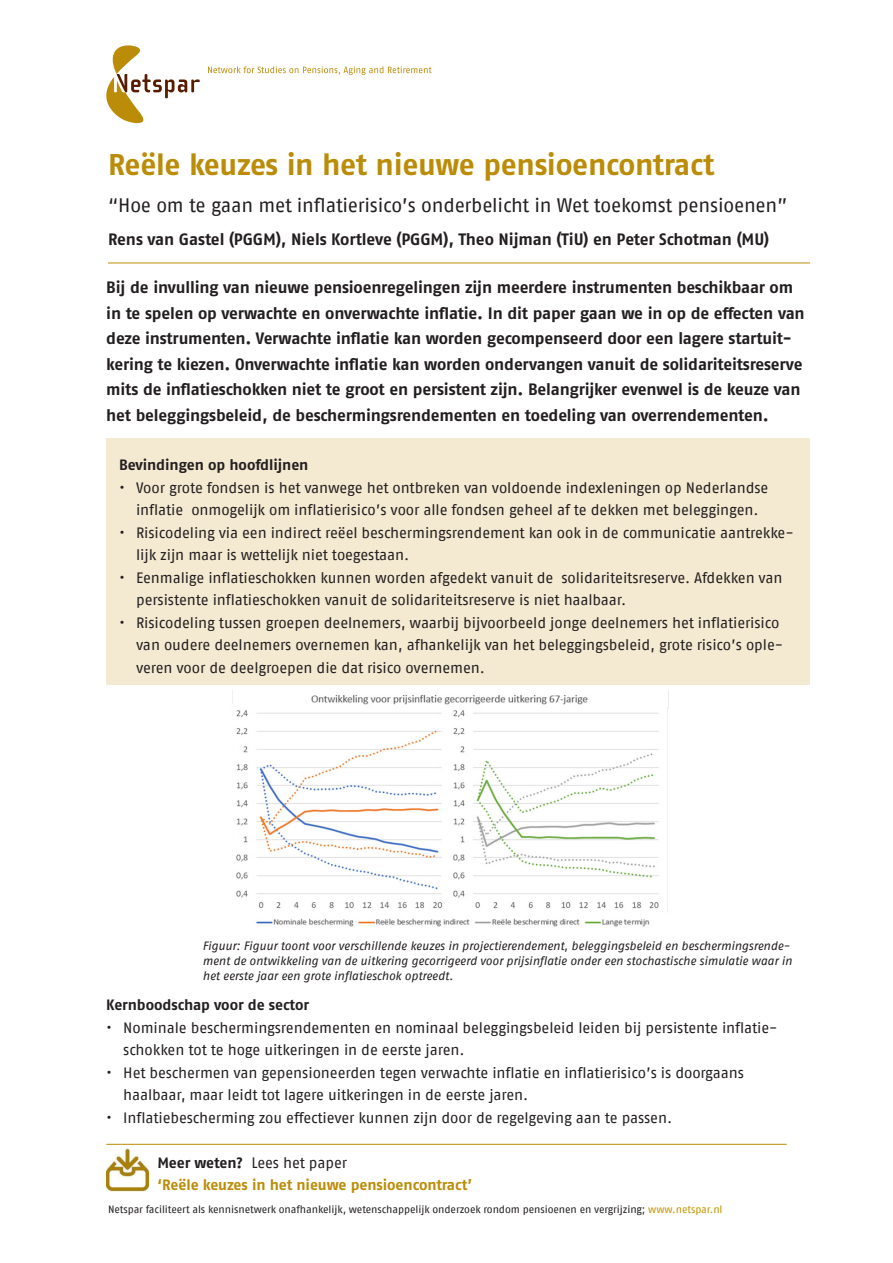
<style>
.page{position:relative;width:893px;height:1263px;background:#fff}
.page>*{position:absolute;margin:0;border:0;box-sizing:border-box;transform-origin:0 0}
.titel{font:700 30px "Fago OT";letter-spacing:-.01em;color:#bb8c07}
.ondertitel{font:19.5px "Fago No";letter-spacing:-.015em;color:#231f20}
.inleiding{font:700 16.5px/25.5px "Fago OT";letter-spacing:-.015em;color:#231f20}
.tekst{font:700 16.5px "Fago OT";letter-spacing:-.005em;color:#231f20}
.tekst_insp{font:15px/22.5px "Fago No";letter-spacing:-.01em;color:#231f20}
.tussenkop{font:700 15px/22.5px "Fago OT";letter-spacing:-.005em;color:#bb8c07}
.tussenkop-2{font:700 15px "Fago OT";letter-spacing:-.005em;color:#231f20}
.bijschrift_cursief{font:italic 12px/15px "Fago No";letter-spacing:-.01em;color:#231f20}
.tussenkop-3{font:10.5px "Fago No";letter-spacing:-.005em;color:#231f20}
.s1{color:#231f20}
.s2{font-family:"Fago No";font-weight:400;color:#231f20}
.s3{color:#c19400}
</style>
<div class="page">
<svg style="left:106px;top:45px;width:94px;height:78px"></svg>
<svg style="left:208px;top:66px;width:224px;height:9px"></svg>
<img style="left:106px;top:1148px;width:43px;height:43px">
<div style="left:106px;top:438px;width:704px;height:246px;background:#f4e9d1"></div>
<hr style="left:106px;top:1144px;width:681px;height:1px;background:#bb8c07">
<hr style="left:108px;top:263px;width:702px;height:1px;background:#bb8c07">
<img style="left:232px;top:691px;width:437px;height:236px">
<p class="titel" style="left:108px;top:146px;width:608px">Reële keuzes in het nieuwe pensioencontract</p>
<p class="ondertitel" style="left:108px;top:194px;width:681px">“Hoe om te gaan met inflatierisico’s onderbelicht in Wet toekomst pensioenen”</p>
<p class="tekst" style="left:108px;top:229px;width:663px">Rens van Gastel (PGGM), Niels Kortleve (PGGM), Theo Nijman (TiU) en Peter Schotman (MU)</p>
<p class="inleiding" style="left:106px;top:275px;width:700px">Bij de invulling van nieuwe pensioenregelingen zijn meerdere instrumenten beschikbaar om in te spelen op verwachte en onverwachte inflatie. In dit paper gaan we in op de effecten van deze instrumenten. Verwachte inflatie kan worden gecompenseerd door een lagere startuit&shy;kering te kiezen. Onverwachte inflatie kan worden ondervangen vanuit de solidariteitsreserve mits de inflatieschokken niet te groot en persistent zijn. Belangrijker evenwel is de keuze van het beleggingsbeleid, de beschermingsrendementen en toedeling van overrendementen.</p>
<p class="tussenkop-2" style="left:119px;top:456px;width:191px">Bevindingen op hoofdlijnen</p>
<p class="tekst_insp" style="left:119px;top:476px;width:651px;text-align:center">• Voor grote fondsen is het vanwege het ontbreken van voldoende indexleningen op Nederlandse inflatie onmogelijk om inflatierisico’s voor alle fondsen geheel af te dekken met beleggingen.</p>
<p class="tekst_insp" style="left:136px;top:521px;width:659px;text-indent:-17px">• Risicodeling via een indirect reëel beschermingsrendement kan ook in de communicatie aantrekke&shy;lijk zijn maar is wettelijk niet toegestaan.</p>
<p class="tekst_insp" style="left:136px;top:566px;width:648px;text-indent:-17px">• Eenmalige inflatieschokken kunnen worden afgedekt vanuit de solidariteitsreserve. Afdekken van persistente inflatieschokken vanuit de solidariteitsreserve is niet haalbaar.</p>
<p class="tekst_insp" style="left:136px;top:611px;width:649px;text-indent:-17px">• Risicodeling tussen groepen deelnemers, waarbij bijvoorbeeld jonge deelnemers het inflatierisico van oudere deelnemers overnemen kan, afhankelijk van het beleggingsbeleid, grote risico’s ople&shy;veren voor de deelgroepen die dat risico overnemen.</p>
<p class="bijschrift_cursief" style="left:202px;top:938px;width:591px">Figuur: Figuur toont voor verschillende keuzes in projectierendement, beleggingsbeleid en beschermingsrende&shy;ment de ontwikkeling van de uitkering gecorrigeerd voor prijsinflatie onder een stochastische simulatie waar in het eerste jaar een grote inflatieschok optreedt.</p>
<p class="tussenkop-2" style="left:106px;top:996px;width:204px">Kernboodschap voor de sector</p>
<p class="tekst_insp" style="left:123px;top:1016px;width:656px;text-indent:-17px">• Nominale beschermingsrendementen en nominaal beleggingsbeleid leiden bij persistente inflatie&shy;schokken tot te hoge uitkeringen in de eerste jaren.</p>
<p class="tekst_insp" style="left:123px;top:1061px;width:622px;text-indent:-17px">• Het beschermen van gepensioneerden tegen verwachte inflatie en inflatierisico’s is doorgaans haalbaar, maar leidt tot lagere uitkeringen in de eerste jaren.</p>
<p class="tekst_insp" style="left:106px;top:1106px;width:567px">• Inflatiebescherming zou effectiever kunnen zijn door de regelgeving aan te passen.</p>
<p class="tussenkop" style="left:157px;top:1151px;width:316px"><span class="s1">Meer weten?</span> <span class="s2">Lees het paper<br></span>‘Reële keuzes in het nieuwe pensioencontract’</p>
<p class="tussenkop-3" style="left:108px;top:1203px;width:616px">Netspar faciliteert als kennisnetwerk onafhankelijk, wetenschappelijk onderzoek rondom pensioenen en vergrijzing; <span class="s3">www.netspar.nl</span></p>
</div>
